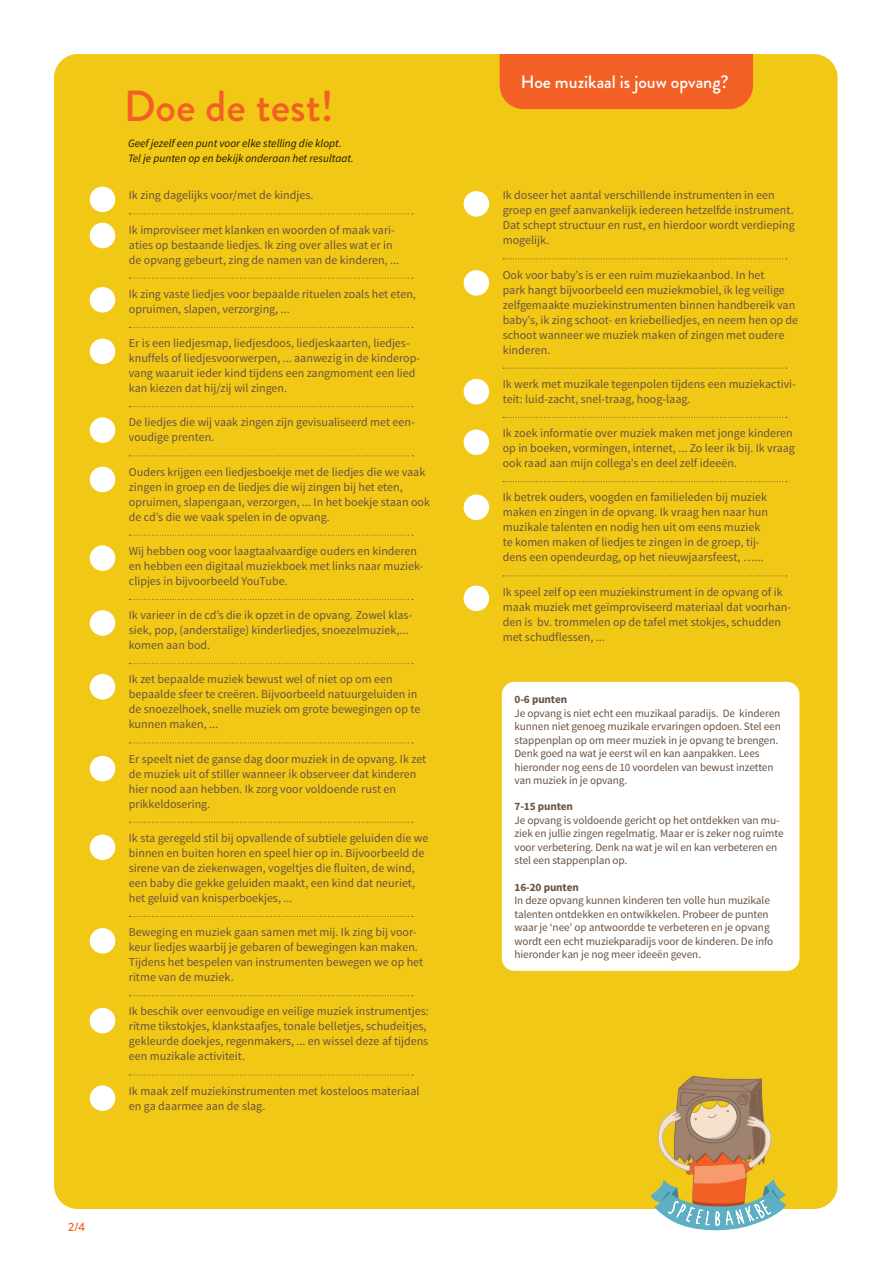
<style>
.page{position:relative;width:893px;height:1263px;background:#fff}
.page>*{position:absolute;margin:0;border:0;box-sizing:border-box;transform-origin:0 0}
.t1{font:500 43.5px "Brandon Grotesque";color:#f26026}
.t2{font:500 18px "Brandon Grotesque";color:#fff}
.t3{font:12px/15px "Source Sans Pro";color:#6b5240}
.t4{font:500 12px "Brandon Grotesque";color:#f26026}
.t5{font:11.25px/13.5px "Source Sans Pro";letter-spacing:-.01em;color:#6b5240}
.t6{font:italic 11.25px/15px "Source Sans Pro";color:#231f20}
.t7{font:700 11.25px "Source Sans Pro";letter-spacing:-.01em;color:#6b5240}
</style>
<div class="page">
<div style="left:54px;top:54px;width:784px;height:1155px;background:#f1c816;border-radius:24px"></div>
<div style="left:502px;top:682px;width:297px;height:289px;background:#fff;border-radius:13px"></div>
<svg style="left:129px;top:213px;width:284px;height:1px"></svg>
<svg style="left:129px;top:278px;width:284px;height:1px"></svg>
<svg style="left:129px;top:327px;width:284px;height:1px"></svg>
<svg style="left:129px;top:406px;width:284px;height:1px"></svg>
<svg style="left:129px;top:455px;width:284px;height:1px"></svg>
<svg style="left:129px;top:535px;width:284px;height:1px"></svg>
<svg style="left:129px;top:599px;width:284px;height:1px"></svg>
<svg style="left:129px;top:663px;width:284px;height:1px"></svg>
<svg style="left:129px;top:742px;width:284px;height:1px"></svg>
<svg style="left:129px;top:822px;width:284px;height:1px"></svg>
<svg style="left:129px;top:916px;width:284px;height:1px"></svg>
<svg style="left:129px;top:995px;width:284px;height:1px"></svg>
<svg style="left:129px;top:1074px;width:284px;height:1px"></svg>
<svg style="left:503px;top:258px;width:284px;height:1px"></svg>
<svg style="left:503px;top:368px;width:284px;height:1px"></svg>
<svg style="left:503px;top:417px;width:284px;height:1px"></svg>
<svg style="left:503px;top:481px;width:284px;height:1px"></svg>
<svg style="left:503px;top:575px;width:284px;height:1px"></svg>
<div style="left:90px;top:187px;width:25px;height:25px;background:#fff;border-radius:50%"></div>
<div style="left:464px;top:191px;width:25px;height:26px;background:#fff;border-radius:50%"></div>
<div style="left:90px;top:223px;width:25px;height:25px;background:#fff;border-radius:50%"></div>
<div style="left:464px;top:270px;width:25px;height:26px;background:#fff;border-radius:50%"></div>
<div style="left:90px;top:287px;width:25px;height:26px;background:#fff;border-radius:50%"></div>
<div style="left:464px;top:379px;width:25px;height:25px;background:#fff;border-radius:50%"></div>
<div style="left:90px;top:339px;width:25px;height:25px;background:#fff;border-radius:50%"></div>
<div style="left:90px;top:417px;width:25px;height:26px;background:#fff;border-radius:50%"></div>
<div style="left:464px;top:429px;width:25px;height:26px;background:#fff;border-radius:50%"></div>
<div style="left:90px;top:467px;width:25px;height:25px;background:#fff;border-radius:50%"></div>
<div style="left:464px;top:495px;width:25px;height:25px;background:#fff;border-radius:50%"></div>
<div style="left:90px;top:545px;width:25px;height:26px;background:#fff;border-radius:50%"></div>
<div style="left:464px;top:585px;width:25px;height:26px;background:#fff;border-radius:50%"></div>
<div style="left:90px;top:610px;width:25px;height:26px;background:#fff;border-radius:50%"></div>
<div style="left:90px;top:674px;width:25px;height:25px;background:#fff;border-radius:50%"></div>
<div style="left:90px;top:756px;width:25px;height:25px;background:#fff;border-radius:50%"></div>
<div style="left:90px;top:834px;width:25px;height:26px;background:#fff;border-radius:50%"></div>
<div style="left:90px;top:928px;width:25px;height:26px;background:#fff;border-radius:50%"></div>
<div style="left:90px;top:1008px;width:25px;height:25px;background:#fff;border-radius:50%"></div>
<div style="left:90px;top:1085px;width:25px;height:26px;background:#fff;border-radius:50%"></div>
<div style="left:500px;top:54px;width:253px;height:55px;background:#f26026"></div>
<svg style="left:651px;top:1075px;width:135px;height:156px"></svg>
<h1 class="t1" style="left:124px;top:76px;width:211px">Doe de test!</h1>
<p class="t6" style="left:128px;top:135px;width:227px">Geef jezelf een punt voor elke stelling die klopt.<br>Tel je punten op en bekijk onderaan het resultaat.</p>
<p class="t3" style="left:129px;top:188px;width:186px">Ik zing dagelijks voor/met de kindjes.</p>
<p class="t3" style="left:129px;top:222px;width:272px">Ik improviseer met klanken en woorden of maak vari&shy;aties op bestaande liedjes. Ik zing over alles wat er in de opvang gebeurt, zing de namen van de kinderen, ...</p>
<p class="t3" style="left:129px;top:286px;width:289px">Ik zing vaste liedjes voor bepaalde rituelen zoals het eten, opruimen, slapen, verzorging, ...</p>
<p class="t3" style="left:129px;top:336px;width:293px">Er is een liedjesmap, liedjesdoos, liedjeskaarten, liedjes&shy;knuffels of liedjesvoorwerpen, ... aanwezig in de kinderop&shy;vang waaruit ieder kind tijdens een zangmoment een lied kan kiezen dat hij/zij wil zingen.</p>
<p class="t3" style="left:129px;top:415px;width:287px">De liedjes die wij vaak zingen zijn gevisualiseerd met een&shy;voudige prenten.</p>
<p class="t3" style="left:129px;top:464px;width:303px">Ouders krijgen een liedjesboekje met de liedjes die we vaak zingen in groep en de liedjes die wij zingen bij het eten, opruimen, slapengaan, verzorgen, ... In het boekje staan ook de cd’s die we vaak spelen in de opvang.</p>
<p class="t3" style="left:129px;top:543px;width:296px">Wij hebben oog voor laagtaalvaardige ouders en kinderen en hebben een digitaal muziekboek met links naar muziek&shy;clipjes in bijvoorbeeld YouTube.</p>
<p class="t3" style="left:129px;top:608px;width:285px">Ik varieer in de cd’s die ik opzet in de opvang. Zowel klas&shy;siek, pop, (anderstalige) kinderliedjes, snoezelmuziek,... komen aan bod.</p>
<p class="t3" style="left:129px;top:672px;width:293px">Ik zet bepaalde muziek bewust wel of niet op om een bepaalde sfeer te creëren. Bijvoorbeeld natuurgeluiden in de snoezelhoek, snelle muziek om grote bewegingen op te kunnen maken, ...</p>
<p class="t3" style="left:129px;top:751px;width:299px">Er speelt niet de ganse dag door muziek in de opvang. Ik zet de muziek uit of stiller wanneer ik observeer dat kinderen hier nood aan hebben. Ik zorg voor voldoende rust en prikkeldosering.</p>
<p class="t3" style="left:129px;top:830px;width:301px">Ik sta geregeld stil bij opvallende of subtiele geluiden die we binnen en buiten horen en speel hier op in. Bijvoorbeeld de sirene van de ziekenwagen, vogeltjes die fluiten, de wind, een baby die gekke geluiden maakt, een kind dat neuriet, het geluid van knisperboekjes, ...</p>
<p class="t3" style="left:129px;top:925px;width:296px">Beweging en muziek gaan samen met mij. Ik zing bij voor&shy;keur liedjes waarbij je gebaren of bewegingen kan maken.<br>Tijdens het bespelen van instrumenten bewegen we op het ritme van de muziek.</p>
<p class="t3" style="left:129px;top:1004px;width:301px">Ik beschik over eenvoudige en veilige muziek instrumentjes: ritme tikstokjes, klankstaafjes, tonale belletjes, schudeitjes, gekleurde doekjes, regenmakers, ... en wissel deze af tijdens een muzikale activiteit.</p>
<p class="t3" style="left:129px;top:1083px;width:292px">Ik maak zelf muziekinstrumenten met kosteloos materiaal en ga daarmee aan de slag.</p>
<p class="t4" style="left:68px;top:1219px;width:19px">2/4</p>
<h2 class="t2" style="left:521px;top:69px;width:209px">Hoe muzikaal is jouw opvang?</h2>
<p class="t3" style="left:503px;top:188px;width:294px">Ik doseer het aantal verschillende instrumenten in een groep en geef aanvankelijk iedereen hetzelfde instrument.<br>Dat schept structuur en rust, en hierdoor wordt verdieping mogelijk.</p>
<p class="t3" style="left:503px;top:267px;width:297px">Ook voor baby’s is er een ruim muziekaanbod. In het<br>park hangt bijvoorbeeld een muziekmobiel, ik leg veilige zelfgemaakte muziekinstrumenten binnen handbereik van baby’s, ik zing schoot- en kriebelliedjes, en neem hen op de schoot wanneer we muziek maken of zingen met oudere kinderen.</p>
<p class="t3" style="left:503px;top:376px;width:295px">Ik werk met muzikale tegenpolen tijdens een muziekactivi&shy;teit: luid-zacht, snel-traag, hoog-laag.</p>
<p class="t3" style="left:503px;top:426px;width:294px">Ik zoek informatie over muziek maken met jonge kinderen op in boeken, vormingen, internet, ... Zo leer ik bij. Ik vraag ook raad aan mijn collega’s en deel zelf ideeën.</p>
<p class="t3" style="left:503px;top:490px;width:267px">Ik betrek ouders, voogden en familieleden bij muziek maken en zingen in de opvang. Ik vraag hen naar hun muzikale talenten en nodig hen uit om eens muziek te komen maken of liedjes te zingen in de groep, tij&shy;dens een opendeurdag, op het nieuwjaarsfeest, …...</p>
<p class="t3" style="left:503px;top:584px;width:290px">Ik speel zelf op een muziekinstrument in de opvang of ik maak muziek met geïmproviseerd materiaal dat voorhan&shy;den is bv. trommelen op de tafel met stokjes, schudden met schudflessen, ...</p>
<p class="t7" style="left:514px;top:692px;width:54px">0-6 punten</p>
<p class="t5" style="left:514px;top:706px;width:268px">Je opvang is niet echt een muzikaal paradijs. De kinderen kunnen niet genoeg muzikale ervaringen opdoen. Stel een stappenplan op om meer muziek in je opvang te brengen.<br>Denk goed na wat je eerst wil en kan aanpakken. Lees hieronder nog eens de 10 voordelen van bewust inzetten van muziek in je opvang.</p>
<p class="t7" style="left:514px;top:799px;width:60px">7-15 punten</p>
<p class="t5" style="left:514px;top:813px;width:271px">Je opvang is voldoende gericht op het ontdekken van mu&shy;ziek en jullie zingen regelmatig. Maar er is zeker nog ruimte voor verbetering. Denk na wat je wil en kan verbeteren en stel een stappenplan op.</p>
<p class="t7" style="left:514px;top:880px;width:66px">16-20 punten</p>
<p class="t5" style="left:514px;top:894px;width:260px">In deze opvang kunnen kinderen ten volle hun muzikale talenten ontdekken en ontwikkelen. Probeer de punten waar je ‘nee’ op antwoordde te verbeteren en je opvang wordt een echt muziekparadijs voor de kinderen. De info hieronder kan je nog meer ideeën geven.</p>
</div>
